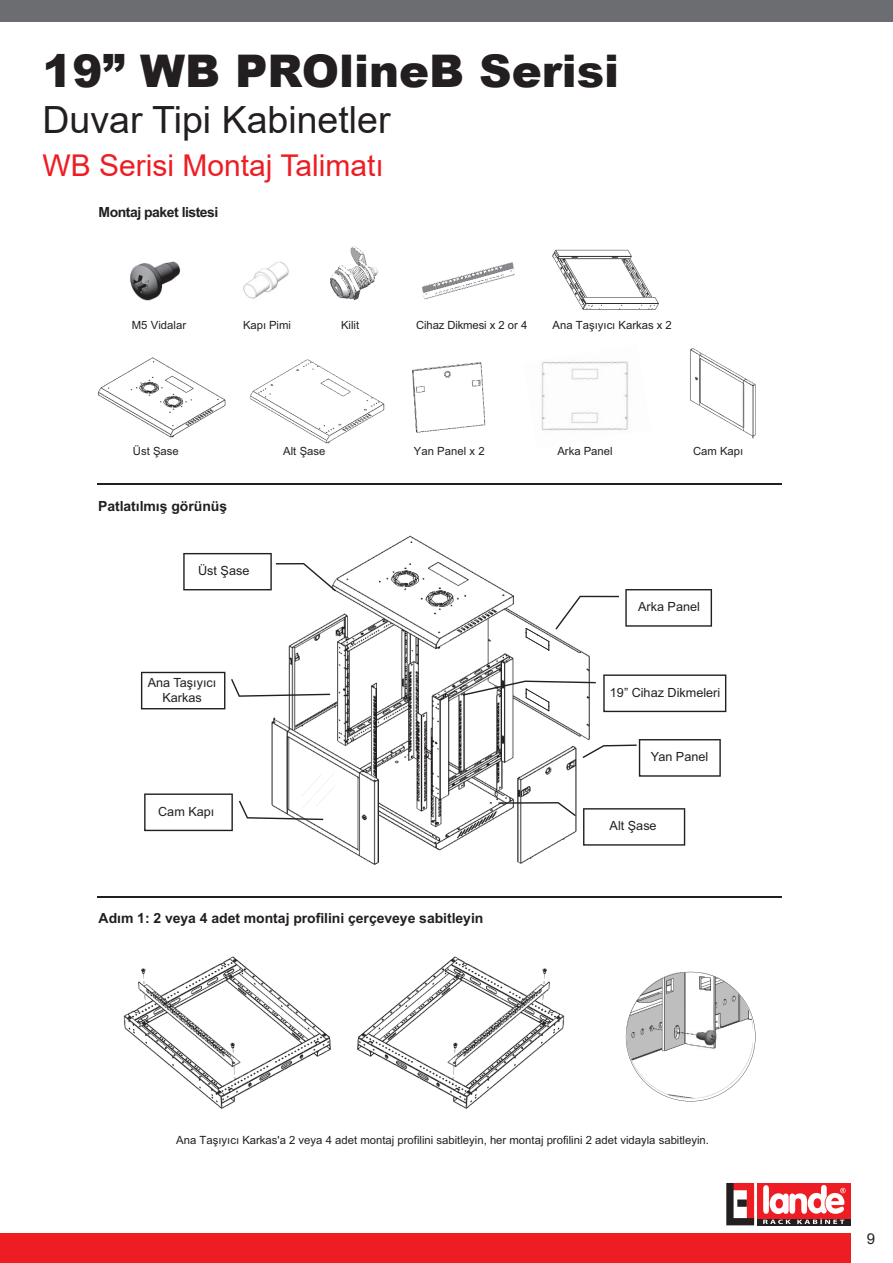
<style>
.page{position:relative;width:893px;height:1263px;background:#fff}
.page>*{position:absolute;margin:0;border:0;box-sizing:border-box;transform-origin:0 0}
.t1{font:900 45px "Arial";color:#231f20}
.t2{font:37.5px "Arial";color:#231f20}
.t3{font:30px "Arial";color:#ee1d23}
.t4{font:15px "Arial";color:#231f20}
.t5{font:700 13.95px "Arial";letter-spacing:-.005em;color:#231f20}
.t6{font:700 13.95px "Arial";letter-spacing:-.035em;color:#231f20}
.t7{font:12.6px/15.1px "Arial";color:#231f20;text-align:center}
.t8{font:11.4px "Arial";color:#231f20}
.t9{font:11.25px "Arial";color:#231f20}
</style>
<div class="page">
<div style="left:0;top:0;width:893px;height:21px;background:#6c6d70"></div>
<div style="left:0;top:1233px;width:850px;height:30px;background:#ee1d23"></div>
<svg style="left:757px;top:1218px;width:93px;height:7px"></svg>
<div style="left:757px;top:1183px;width:93px;height:35px;background:#ee1d23"></div>
<svg style="left:726px;top:1183px;width:28px;height:42px"></svg>
<div style="left:737px;top:1199px;width:10px;height:8px;background:#231f20"></div>
<svg style="left:763px;top:1185px;width:83px;height:39px"></svg>
<img style="left:238px;top:535px;width:387px;height:330px">
<img style="left:243px;top:261px;width:46px;height:38px">
<img style="left:412px;top:362px;width:74px;height:71px">
<svg style="left:582px;top:739px;width:139px;height:38px"></svg>
<svg style="left:583px;top:808px;width:102px;height:38px"></svg>
<svg style="left:498px;top:802px;width:78px;height:14px"></svg>
<svg style="left:144px;top:793px;width:89px;height:38px"></svg>
<svg style="left:141px;top:672px;width:84px;height:37px"></svg>
<svg style="left:231px;top:679px;width:99px;height:18px"></svg>
<svg style="left:183px;top:553px;width:153px;height:38px"></svg>
<img style="left:422px;top:262px;width:93px;height:38px">
<img style="left:330px;top:246px;width:48px;height:54px">
<img style="left:541px;top:361px;width:88px;height:70px">
<img style="left:130px;top:261px;width:51px;height:40px">
<img style="left:97px;top:357px;width:129px;height:81px">
<img style="left:249px;top:359px;width:136px;height:85px">
<img style="left:123px;top:956px;width:208px;height:153px">
<svg style="left:626px;top:972px;width:129px;height:129px"></svg>
<img style="left:690px;top:1024px;width:32px;height:27px">
<img style="left:357px;top:956px;width:208px;height:153px">
<img style="left:552px;top:249px;width:107px;height:61px">
<img style="left:690px;top:348px;width:66px;height:91px">
<hr style="left:98px;top:483px;width:684px;height:1px;background:#231f20">
<hr style="left:98px;top:896px;width:684px;height:2px;background:#231f20">
<svg style="left:239px;top:772px;width:96px;height:48px"></svg>
<svg style="left:463px;top:589px;width:263px;height:123px"></svg>
<h1 class="t1" style="left:43px;top:39px;width:578px">19” WB PROlineB Serisi</h1>
<h2 class="t2" style="left:43px;top:93px;width:350px">Duvar Tipi Kabinetler</h2>
<h3 class="t3" style="left:43px;top:145px;width:343px">WB Serisi Montaj Talimatı</h3>
<p class="t6" style="left:99px;top:202px;width:121px">Montaj paket listesi</p>
<p class="t9" style="left:132px;top:318px;width:56px">M5 Vidalar</p>
<p class="t9" style="left:243px;top:318px;width:49px">Kapı Pimi</p>
<p class="t9" style="left:341px;top:318px;width:20px">Kilit</p>
<p class="t9" style="left:416px;top:318px;width:113px">Cihaz Dikmesi x 2 or 4</p>
<p class="t9" style="left:553px;top:318px;width:121px">Ana Taşıyıcı Karkas x 2</p>
<p class="t9" style="left:133px;top:443px;width:47px">Üst Şase</p>
<p class="t9" style="left:283px;top:443px;width:44px">Alt Şase</p>
<p class="t9" style="left:414px;top:443px;width:72px">Yan Panel x 2</p>
<p class="t9" style="left:557px;top:443px;width:57px">Arka Panel</p>
<p class="t9" style="left:693px;top:443px;width:52px">Cam Kapı</p>
<p class="t5" style="left:98px;top:496px;width:131px">Patlatılmış görünüş</p>
<p class="t7" style="left:198px;top:563px;width:53px">Üst Şase</p>
<p class="t7" style="left:148px;top:674px;width:70px">Ana Taşıyıcı<br>Karkas</p>
<p class="t7" style="left:158px;top:804px;width:58px">Cam Kapı</p>
<p class="t5" style="left:99px;top:909px;width:386px">Adım 1: 2 veya 4 adet montaj profilini çerçeveye sabitleyin</p>
<p class="t7" style="left:638px;top:599px;width:63px">Arka Panel</p>
<p class="t7" style="left:610px;top:685px;width:112px">19” Cihaz Dikmeleri</p>
<p class="t7" style="left:651px;top:749px;width:59px">Yan Panel</p>
<p class="t7" style="left:610px;top:818px;width:49px">Alt Şase</p>
<p class="t8" style="left:176px;top:1132px;width:534px">Ana Taşıyıcı Karkas'a 2 veya 4 adet montaj profilini sabitleyin, her montaj profilini 2 adet vidayla sabitleyin.</p>
<h3 class="t4" style="left:867px;top:1228px;width:10px">9</h3>
</div>
